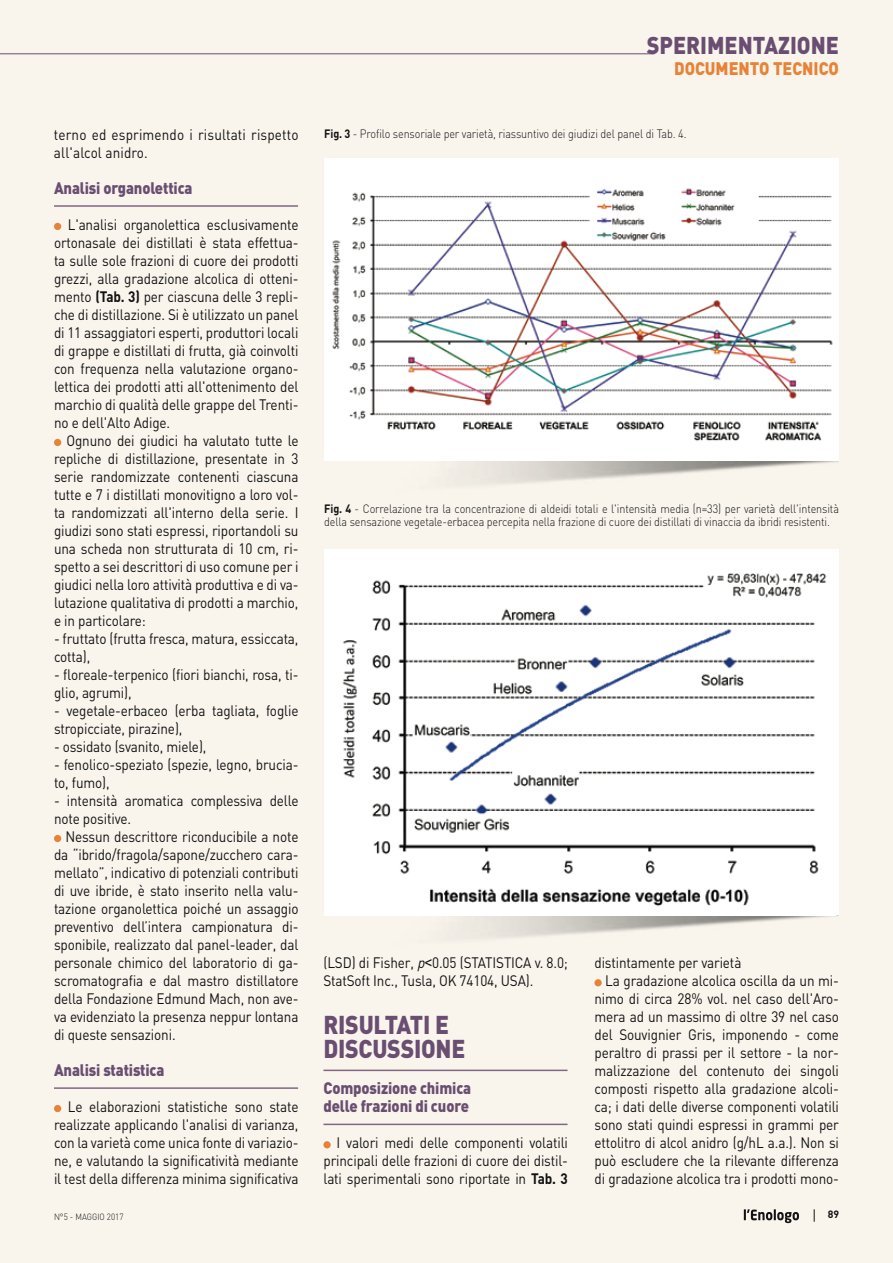
<style>
.page{position:relative;width:893px;height:1263px;background:#f9f5ed}
.page>*{position:absolute;margin:0;border:0;box-sizing:border-box;transform-origin:0 0}
.t1{font:900 25.5px/24px "DIN";letter-spacing:-.01em;color:#6a4e71;scale:.9 1}
.t2{font:900 24px "DIN";color:#6a4e71;scale:.9 1}
.t3{font:900 18px "DIN";color:#e78338;scale:.9 1}
.t4{font:900 16.5px/18px "DIN";letter-spacing:-.01em;color:#6a4e71;scale:.9 1}
.t5{font:15px/18px "DIN";letter-spacing:-.01em;color:#121212;scale:.9 1}
.t6{font:15px/18px "DIN";letter-spacing:.01em;color:#121212;scale:.9 1}
.t7{font:300 12px/13.5px "DIN";letter-spacing:-.01em;color:#121212;scale:.9 1}
.t8{font:700 10.5px "DIN";color:#121212}
.t9{font:300 9px "DIN";color:#121212;scale:.9 1}
.s1{font-weight:700}
.s2{font-style:italic}
.s3{font-family:"Arial"}
</style>
<div class="page">
<svg style="left:744px;top:1209px;width:55px;height:14px"></svg>
<svg style="left:814px;top:1209px;width:1px;height:13px"></svg>
<hr style="left:0;top:53px;width:654px;height:1px;background:#6a4e71">
<div style="left:594px;top:979px;width:8px;height:7px;background:#e78338;border-radius:50%"></div>
<hr style="left:54px;top:205px;width:244px;height:2px;background:#7f6784">
<div style="left:54px;top:223px;width:7px;height:7px;background:#e78338;border-radius:50%"></div>
<div style="left:54px;top:439px;width:7px;height:7px;background:#e78338;border-radius:50%"></div>
<div style="left:54px;top:835px;width:7px;height:7px;background:#e78338;border-radius:50%"></div>
<hr style="left:54px;top:1087px;width:244px;height:2px;background:#7f6784">
<div style="left:54px;top:1105px;width:7px;height:7px;background:#e78338;border-radius:50%"></div>
<hr style="left:323px;top:1069px;width:244px;height:2px;background:#7f6784">
<hr style="left:323px;top:1123px;width:244px;height:2px;background:#7f6784">
<div style="left:323px;top:1141px;width:8px;height:7px;background:#e78338;border-radius:50%"></div>
<img style="left:324px;top:915px;width:515px;height:24px">
<div style="left:324px;top:158px;width:515px;height:303px;background:#fff"></div>
<img style="left:332px;top:188px;width:501px;height:253px">
<div style="left:324px;top:549px;width:515px;height:366px;background:#fff"></div>
<img style="left:342px;top:573px;width:485px;height:333px">
<p class="t6" style="left:54px;top:125px;width:273px">terno ed esprimendo i risultati rispetto all'alcol anidro.</p>
<p class="t4" style="left:54px;top:178px;width:155px">Analisi organolettica</p>
<p class="t5" style="left:54px;top:215px;width:273px;text-align:justify;text-indent:14px">L'analisi organolettica esclusivamente ortonasale dei distillati è stata effettua&shy;ta sulle sole frazioni di cuore dei prodotti grezzi, alla gradazione alcolica di otteni&shy;mento <span class="s1">(Tab. 3)</span> per ciascuna delle 3 repli&shy;che di distillazione. Si è utilizzato un panel di 11 assaggiatori esperti, produttori locali di grappe e distillati di frutta, già coinvolti con frequenza nella valutazione organo&shy;lettica dei prodotti atti all'ottenimento del marchio di qualità delle grappe del Trenti&shy;no e dell'Alto Adige.</p>
<p class="t5" style="left:54px;top:431px;width:273px;text-align:justify;text-indent:12px">Ognuno dei giudici ha valutato tutte le repliche di distillazione, presentate in 3 serie randomizzate contenenti ciascuna tutte e 7 i distillati monovitigno a loro vol&shy;ta randomizzati all'interno della serie. I giudizi sono stati espressi, riportandoli su una scheda non strutturata di 10 cm, ri&shy;spetto a sei descrittori di uso comune per i giudici nella loro attività produttiva e di va&shy;lutazione qualitativa di prodotti a marchio, e in particolare:</p>
<p class="t5" style="left:54px;top:629px;width:273px">- fruttato (frutta fresca, matura, essiccata, cotta),</p>
<p class="t5" style="left:54px;top:665px;width:273px">- floreale-terpenico (fiori bianchi, rosa, ti&shy;glio, agrumi),</p>
<p class="t5" style="left:54px;top:701px;width:273px">- vegetale-erbaceo (erba tagliata, foglie stropicciate, pirazine),</p>
<p class="t5" style="left:54px;top:737px;width:171px">- ossidato (svanito, miele),</p>
<p class="t5" style="left:54px;top:755px;width:273px">- fenolico-speziato (spezie, legno, brucia&shy;to, fumo),</p>
<p class="t5" style="left:54px;top:791px;width:273px">- intensità aromatica complessiva delle note positive.</p>
<p class="t5" style="left:54px;top:827px;width:273px;text-align:justify;text-indent:11px">Nessun descrittore riconducibile a note da “ibrido/fragola/sapone/zucchero cara&shy;mellato”, indicativo di potenziali contributi di uve ibride, è stato inserito nella valu&shy;tazione organolettica poiché un assaggio preventivo dell’intera campionatura di&shy;sponibile, realizzato dal panel-leader, dal personale chimico del laboratorio di ga&shy;scromatografia e dal mastro distillatore della Fondazione Edmund Mach, non ave&shy;va evidenziato la presenza neppur lontana di queste sensazioni.</p>
<p class="t4" style="left:54px;top:1060px;width:124px">Analisi statistica</p>
<p class="t5" style="left:54px;top:1097px;width:273px;text-align:justify;text-indent:14px">Le elaborazioni statistiche sono state realizzate applicando l'analisi di varianza, con la varietà come unica fonte di variazio&shy;ne, e valutando la significatività mediante il test della differenza minima significativa</p>
<h2 class="t2" style="left:647px;top:29px;width:215px">SPERIMENTAZIONE</h2>
<p class="t3" style="left:674px;top:56px;width:185px">DOCUMENTO TECNICO</p>
<p class="t7" style="left:324px;top:127px;width:404px"><span class="s1">Fig. 3</span> - Profilo sensoriale per varietà, riassuntivo dei giudizi del panel di Tab. 4.</p>
<p class="t7" style="left:324px;top:502px;width:573px"><span class="s1">Fig. 4</span> - Correlazione tra la concentrazione di aldeidi totali e l'intensità media (n=33) per varietà dell'intensità della sensazione vegetale-erbacea percepita nella frazione di cuore dei distillati di vinaccia da ibridi resistenti.</p>
<p class="t5" style="left:323px;top:954px;width:273px">(LSD) di Fisher, <span class="s2">p</span><span class="s3">&lt;</span>0.05 (STATISTICA v. 8.0;<br>StatSoft Inc., Tusla, OK 74104, USA).</p>
<h1 class="t1" style="left:323px;top:1012px;width:159px">RISULTATI E<br>DISCUSSIONE</h1>
<p class="t4" style="left:323px;top:1078px;width:166px">Composizione chimica delle frazioni di cuore</p>
<p class="t5" style="left:323px;top:1134px;width:273px;text-align:justify;text-indent:13px">I valori medi delle componenti volatili principali delle frazioni di cuore dei distil&shy;lati sperimentali sono riportate in <span class="s1">Tab. 3</span></p>
<p class="t5" style="left:594px;top:954px;width:165px">distintamente per varietà</p>
<p class="t5" style="left:605px;top:972px;width:261px">La gradazione alcolica oscilla da un mi-</p>
<p class="t5" style="left:594px;top:990px;width:273px">nimo di circa 28% vol. nel caso dell'Aro-</p>
<p class="t5" style="left:594px;top:1008px;width:273px">mera ad un massimo di oltre 39 nel caso</p>
<p class="t5" style="left:594px;top:1026px;width:273px">del Souvignier Gris, imponendo - come</p>
<p class="t5" style="left:594px;top:1044px;width:273px">peraltro di prassi per il settore - la nor-</p>
<p class="t5" style="left:594px;top:1062px;width:273px">malizzazione del contenuto dei singoli</p>
<p class="t5" style="left:594px;top:1080px;width:273px">composti rispetto alla gradazione alcoli-</p>
<p class="t5" style="left:594px;top:1098px;width:273px">ca; i dati delle diverse componenti volatili</p>
<p class="t5" style="left:594px;top:1116px;width:273px">sono stati quindi espressi in grammi per</p>
<p class="t5" style="left:594px;top:1134px;width:273px">ettolitro di alcol anidro (g/hL a.a.). Non si</p>
<p class="t5" style="left:594px;top:1152px;width:273px">può escludere che la rilevante differenza</p>
<p class="t5" style="left:594px;top:1170px;width:273px">di gradazione alcolica tra i prodotti mono-</p>
<p class="t9" style="left:54px;top:1211px;width:79px">N°5 - MAGGIO 2017</p>
<p class="t8" style="left:828px;top:1207px;width:13px">89</p>
</div>
